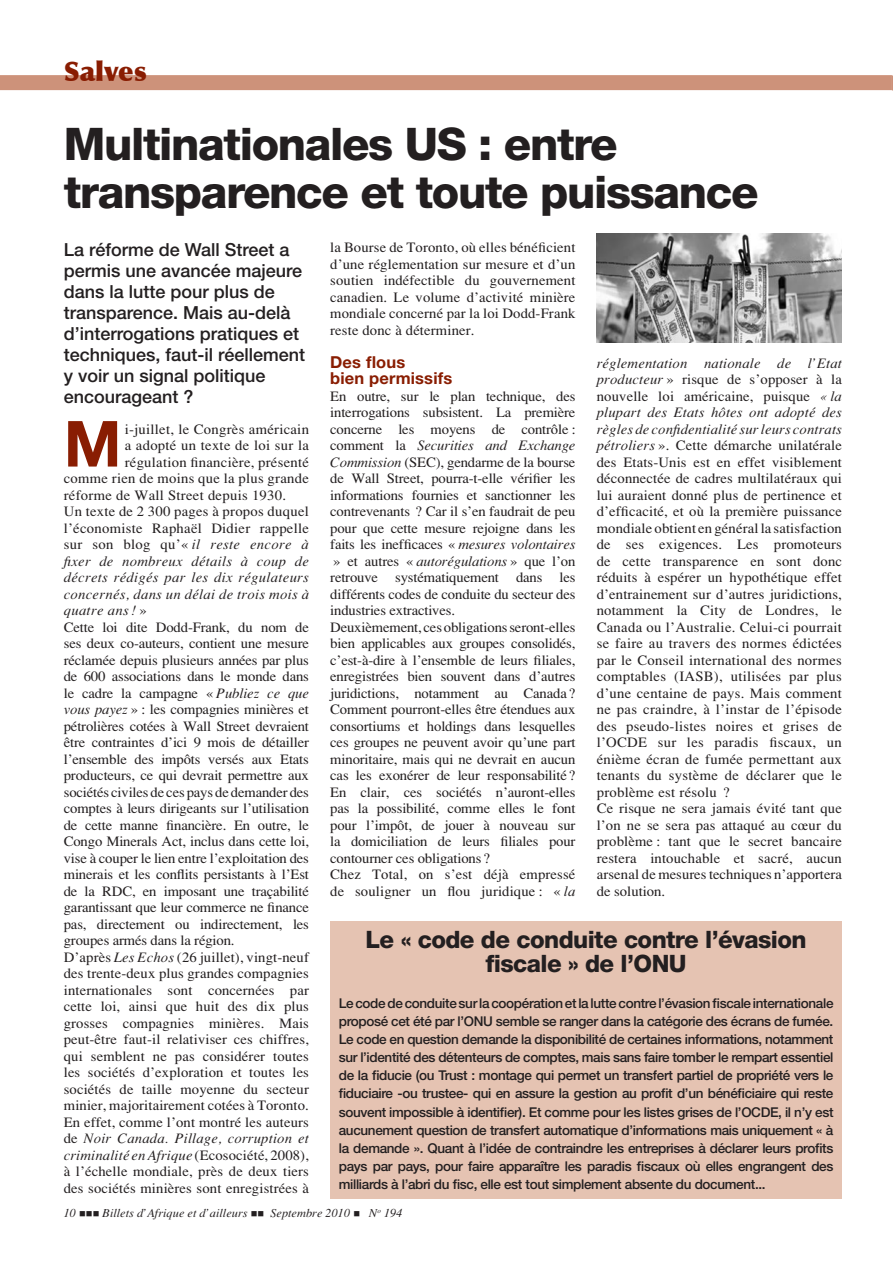
<style>
.page{position:relative;width:893px;height:1263px;background:#fff}
.page>*{position:absolute;margin:0;border:0;box-sizing:border-box;transform-origin:0 0}
.t1{font:700 63.6px "Helvetica Neue";color:#891d02}
.t2{font:800 45px/48px "Helvetica Neue";letter-spacing:-.03em;color:#231f20}
.t3{font:900 27px "Optima";color:#891d02}
.t4{font:800 24px/24px "Helvetica Neue";letter-spacing:-.025em;color:#231f20;text-align:center}
.t5{font:500 18px/21px "Helvetica Neue";color:#231f20}
.t6{font:700 16.5px/16.5px "Helvetica Neue";letter-spacing:.01em;color:#891d02}
.t7{font:14.25px/16.5px "Tim Roma Fine";letter-spacing:-.01em;color:#231f20}
.t8{font:14.25px/16.5px "Tim Roma Fine";letter-spacing:.01em;color:#231f20}
.t9{font:14.25px/16.5px "Tim Ital Fine";letter-spacing:.01em;color:#231f20}
.t10{font:14.25px "Tim Ital Fine";letter-spacing:-.01em;color:#231f20}
.t11{font:500 13.5px/18px "Helvetica Neue";letter-spacing:-.025em;color:#231f20;text-align:justify}
.t12{font:12px "Tim Ital Fine";color:#231f20}
.s1{font-family:"Tim Ital Fine"}
.s2{font-family:"Tim Roma Fine"}
</style>
<div class="page">
<div style="left:0;top:75px;width:892px;height:15px;background:#cd927a"></div>
<div style="left:330px;top:921px;width:512px;height:278px;background:#e5c3b2"></div>
<svg style="left:892px;top:75px;width:1px;height:15px"></svg>
<img style="left:597px;top:234px;width:245px;height:109px">
<h3 class="t3" style="left:64px;top:55px;width:84px">Salves</h3>
<h2 class="t2" style="left:64px;top:119px;width:696px">Multinationales US : entre transparence et toute puissance</h2>
<p class="t5" style="left:64px;top:239px;width:243px">La réforme de Wall Street a permis une avancée majeure dans la lutte pour plus de transparence. Mais au-delà d’interrogations pratiques et techniques, faut-il réellement y voir un signal politique encourageant ?</p>
<h1 class="t1" style="left:64px;top:404px;width:59px">M</h1>
<p class="t8" style="left:125px;top:420px;width:186px">i-juillet, le Congrès américain</p>
<p class="t8" style="left:125px;top:437px;width:186px">a adopté un texte de loi sur la</p>
<p class="t8" style="left:125px;top:453px;width:186px">régulation financière, présenté</p>
<p class="t8" style="left:64px;top:470px;width:247px">comme rien de moins que la plus grande</p>
<p class="t8" style="left:64px;top:486px;width:224px">réforme de Wall Street depuis 1930.</p>
<p class="t8" style="left:64px;top:503px;width:247px">Un texte de 2 300 pages à propos duquel</p>
<p class="t8" style="left:64px;top:519px;width:247px">l’économiste Raphaël Didier rappelle</p>
<p class="t8" style="left:64px;top:536px;width:247px">sur son blog qu’«<span class="s1">il reste encore à</span></p>
<p class="t9" style="left:64px;top:552px;width:247px;text-align:justify">fixer de nombreux détails à coup de décrets rédigés par les dix régulateurs concernés, dans un délai de trois mois à quatre ans!<span class="s2">»</span></p>
<p class="t7" style="left:64px;top:618px;width:247px">Cette loi dite Dodd-Frank, du nom de ses deux co-auteurs, contient une mesure réclamée depuis plusieurs années par plus de 600 associations dans le monde dans le cadre la campagne «<span class="s1">Publiez ce que vous payez</span>»: les compagnies minières et pétrolières cotées à Wall Street devraient être contraintes d’ici 9 mois de détailler l’ensemble des impôts versés aux Etats producteurs, ce qui devrait permettre aux sociétés civiles de ces pays de demander des comptes à leurs dirigeants sur l’utilisation de cette manne financière. En outre, le Congo Minerals Act, inclus dans cette loi, vise à couper le lien entre l’exploitation des minerais et les conflits persistants à l’Est de la RDC, en imposant une traçabilité garantissant que leur commerce ne finance pas, directement ou indirectement, les groupes armés dans la région.<br>D’après <span class="s1">Les Echos</span> (26 juillet), vingt-neuf des trente-deux plus grandes compagnies internationales sont concernées par cette loi, ainsi que huit des dix plus grosses compagnies minières. Mais peut-être faut-il relativiser ces chiffres, qui semblent ne pas considérer toutes les sociétés d’exploration et toutes les sociétés de taille moyenne du secteur minier, majoritairement cotées à Toronto.<br>En effet, comme l’ont montré les auteurs</p>
<p class="t9" style="left:64px;top:1130px;width:247px"><span class="s2">de</span> Noir Canada. Pillage, corruption et criminalité en Afrique <span class="s2">(Ecosociété, 2008),</span></p>
<p class="t8" style="left:64px;top:1163px;width:247px">à l’échelle mondiale, près de deux tiers des sociétés minières sont enregistrées à</p>
<p class="t8" style="left:330px;top:239px;width:247px;text-align:justify">la Bourse de Toronto, où elles bénéficient d’une réglementation sur mesure et d’un soutien indéfectible du gouvernement canadien. Le volume d’activité minière mondiale concerné par la loi Dodd-Frank reste donc à déterminer.</p>
<p class="t6" style="left:330px;top:353px;width:124px">Des flous<br>bien permissifs</p>
<p class="t8" style="left:330px;top:387px;width:247px;text-align:justify">En outre, sur le plan technique, des interrogations subsistent. La première concerne les moyens de contrôle:</p>
<p class="t10" style="left:330px;top:437px;width:247px"><span class="s2">comment la</span> Securities and Exchange</p>
<p class="t7" style="left:330px;top:453px;width:247px"><span class="s1">Commission</span> (SEC), gendarme de la bourse de Wall Street, pourra-t-elle vérifier les informations fournies et sanctionner les contrevenants ? Car il s’en faudrait de peu pour que cette mesure rejoigne dans les faits les inefficaces «<span class="s1">mesures volontaires </span>» et autres «<span class="s1">autorégulations</span>» que l’on retrouve systématiquement dans les différents codes de conduite du secteur des industries extractives.<br>Deuxièmement, ces obligations seront-elles bien applicables aux groupes consolidés, c’est-à-dire à l’ensemble de leurs filiales, enregistrées bien souvent dans d’autres juridictions, notamment au Canada?<br>Comment pourront-elles être étendues aux consortiums et holdings dans lesquelles ces groupes ne peuvent avoir qu’une part minoritaire, mais qui ne devrait en aucun cas les exonérer de leur responsabilité?<br>En clair, ces sociétés n’auront-elles pas la possibilité, comme elles le font pour l’impôt, de jouer à nouveau sur la domiciliation de leurs filiales pour contourner ces obligations?<br>Chez Total, on s’est déjà empressé de souligner un flou juridique: «<span class="s1">la</span></p>
<p class="t9" style="left:597px;top:354px;width:247px">réglementation nationale de l’Etat</p>
<p class="t8" style="left:597px;top:371px;width:247px"><span class="s1">producteur</span>» risque de s’opposer à la nouvelle loi américaine, puisque <span class="s1">«la</span></p>
<p class="t9" style="left:597px;top:404px;width:247px">plupart des Etats hôtes ont adopté des règles de confidentialité sur leurs contrats</p>
<p class="t8" style="left:597px;top:437px;width:247px"><span class="s1">pétroliers</span>». Cette démarche unilatérale des Etats-Unis est en effet visiblement déconnectée de cadres multilatéraux qui lui auraient donné plus de pertinence et d’efficacité, et où la première puissance mondiale obtient en général la satisfaction de ses exigences. Les promoteurs de cette transparence en sont donc réduits à espérer un hypothétique effet d’entrainement sur d’autres juridictions, notamment la City de Londres, le Canada ou l’Australie. Celui-ci pourrait se faire au travers des normes édictées par le Conseil international des normes comptables (IASB), utilisées par plus d’une centaine de pays. Mais comment ne pas craindre, à l’instar de l’épisode des pseudo-listes noires et grises de l’OCDE sur les paradis fiscaux, un énième écran de fumée permettant aux tenants du système de déclarer que le problème est résolu ?<br>Ce risque ne sera jamais évité tant que l’on ne se sera pas attaqué au cœur du problème: tant que le secret bancaire restera intouchable et sacré, aucun arsenal de mesures techniques n’apportera de solution.</p>
<h3 class="t4" style="left:366px;top:928px;width:443px">Le « code de conduite contre l’évasion fiscale » de l’ONU</h3>
<p class="t11" style="left:339px;top:994px;width:496px">Le code de conduite sur la coopération et la lutte contre l’évasion fiscale internationale proposé cet été par l’ONU semble se ranger dans la catégorie des écrans de fumée.<br>Le code en question demande la disponibilité de certaines informations, notamment sur l’identité des détenteurs de comptes, mais sans faire tomber le rempart essentiel de la fiducie (ou Trust : montage qui permet un transfert partiel de propriété vers le fiduciaire -ou trustee- qui en assure la gestion au profit d’un bénéficiaire qui reste souvent impossible à identifier). Et comme pour les listes grises de l’OCDE, il n’y est aucunement question de transfert automatique d’informations mais uniquement « à la demande ». Quant à l’idée de contraindre les entreprises à déclarer leurs profits pays par pays, pour faire apparaître les paradis fiscaux où elles engrangent des milliards à l’abri du fisc, elle est tout simplement absente du document...</p>
<p class="t12" style="left:64px;top:1206px;width:340px">10 ■■■ Billets d’Afrique et d’ailleurs ■■ Septembre 2010 ■ N<sup>o</sup> 194</p>
</div>
